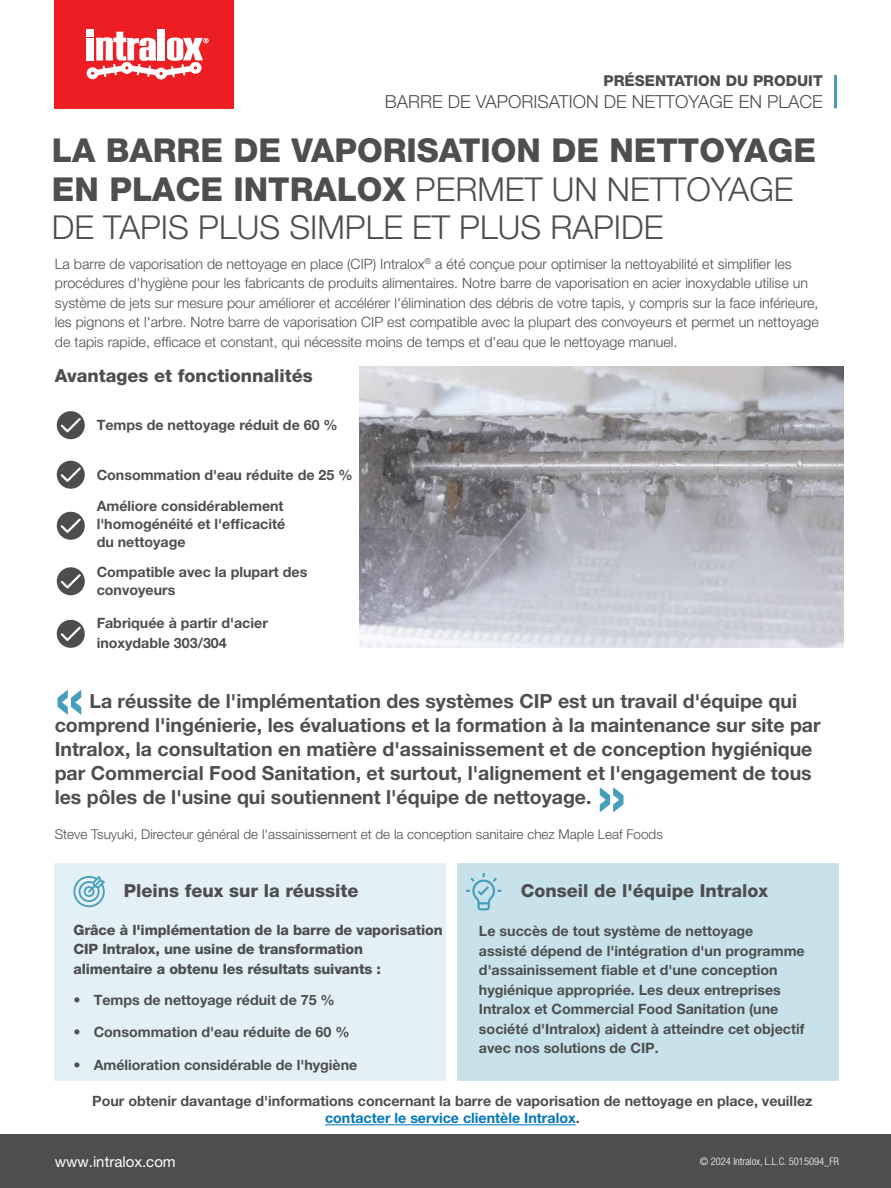
<style>
.page{position:relative;width:891px;height:1188px;background:#fff}
.page>*{position:absolute;margin:0;border:0;box-sizing:border-box;transform-origin:0 0}
.t1{font:700 66px "Helvetica Neue LT Pro";color:#479ebc}
.t2{font:800 33px/38.2px "Helvetica Neue LT Pro";color:#4d4e4f}
.t3{font:700 19.5px/24px "Helvetica Neue LT Pro";color:#4d4e4f}
.t4{font:800 18px "Helvetica Neue LT Pro";color:#4d4e4f}
.t5{font:300 18px "Helvetica Neue LT Pro";color:#4d4e4f}
.t6{font:800 15px "Helvetica Neue LT Pro";color:#4d4e4f}
.t7{font:15px "Helvetica Neue LT Pro";color:#fff}
.t8{font:700 14.25px/19.5px "Helvetica Neue LT Pro";color:#4d4e4f}
.t9{font:300 14.25px/19.5px "Helvetica Neue LT Pro";color:#4d4e4f}
.t10{font:800 14.25px/19.5px "Helvetica Neue LT Pro";letter-spacing:-.01em;color:#4d4e4f}
.t11{font:300 13.5px "Helvetica Neue LT Pro";color:#4d4e4f}
.t12{font:300 condensed 10.5px "Helvetica Neue LT Pro";color:#fff}
.s1{font-weight:300}
.s2{color:#0377ba}
</style>
<div class="page">
<div style="left:55px;top:864px;width:391px;height:217px;background:#e3f0f5"></div>
<div style="left:55px;top:0;width:179px;height:108px;background:#ed1d24"></div>
<div style="left:86px;top:29px;width:8px;height:7px;background:#fff"></div>
<div style="left:86px;top:38px;width:8px;height:22px;background:#fff"></div>
<div style="left:158px;top:29px;width:7px;height:31px;background:#fff"></div>
<svg style="left:87px;top:32px;width:122px;height:48px"></svg>
<div style="left:0;top:1134px;width:891px;height:54px;background:#4d4e4f"></div>
<hr style="left:834px;top:75px;width:3px;height:33px;background:#479ebc">
<img style="left:360px;top:367px;width:483px;height:281px">
<hr style="left:325px;top:1124px;width:251px;height:1px;background:#0377ba">
<div style="left:457px;top:864px;width:382px;height:217px;background:#c8e2eb"></div>
<svg style="left:73px;top:876px;width:32px;height:31px"></svg>
<svg style="left:466px;top:873px;width:36px;height:37px"></svg>
<div style="left:57px;top:411px;width:28px;height:28px;background:#4d4d4f;border-radius:50%"></div>
<svg style="left:59px;top:415px;width:24px;height:21px"></svg>
<div style="left:57px;top:461px;width:28px;height:28px;background:#4d4d4f;border-radius:50%"></div>
<svg style="left:59px;top:465px;width:24px;height:19px"></svg>
<div style="left:57px;top:567px;width:28px;height:28px;background:#4d4d4f;border-radius:50%"></div>
<svg style="left:59px;top:572px;width:24px;height:19px"></svg>
<div style="left:57px;top:620px;width:28px;height:28px;background:#4d4d4f;border-radius:50%"></div>
<svg style="left:59px;top:625px;width:24px;height:18px"></svg>
<div style="left:57px;top:512px;width:28px;height:28px;background:#4d4d4f;border-radius:50%"></div>
<svg style="left:59px;top:517px;width:24px;height:18px"></svg>
<p class="t6" style="left:604px;top:71px;width:221px">PRÉSENTATION DU PRODUIT</p>
<p class="t5" style="left:385px;top:91px;width:439px">BARRE DE VAPORISATION DE NETTOYAGE EN PLACE</p>
<h2 class="t2" style="left:52px;top:131px;width:766px">LA BARRE DE VAPORISATION DE NETTOYAGE<br>EN PLACE INTRALOX <span class="s1">PERMET UN NETTOYAGE<br>DE TAPIS PLUS SIMPLE ET PLUS RAPIDE</span></h2>
<p class="t9" style="left:55px;top:254px;width:765px">La barre de vaporisation de nettoyage en place (CIP) Intralox<sup>®</sup> a été conçue pour optimiser la nettoyabilité et simplifier les procédures d'hygiène pour les fabricants de produits alimentaires. Notre barre de vaporisation en acier inoxydable utilise un système de jets sur mesure pour améliorer et accélérer l'élimination des débris de votre tapis, y compris sur la face inférieure, les pignons et l'arbre. Notre barre de vaporisation CIP est compatible avec la plupart des convoyeurs et permet un nettoyage de tapis rapide, efficace et constant, qui nécessite moins de temps et d'eau que le nettoyage manuel.</p>
<p class="t4" style="left:55px;top:365px;width:260px">Avantages et fonctionnalités</p>
<p class="t8" style="left:97px;top:415px;width:243px">Temps de nettoyage réduit de 60 %</p>
<p class="t8" style="left:97px;top:465px;width:257px">Consommation d'eau réduite de 25 %</p>
<p class="t8" style="left:97px;top:497px;width:190px;line-height:18px;text-align:justify">Améliore considérablement l'homogénéité et l'efficacité du nettoyage</p>
<p class="t8" style="left:97px;top:563px;width:212px;line-height:18px">Compatible avec la plupart des convoyeurs</p>
<p class="t8" style="left:97px;top:613px;width:173px">Fabriquée à partir d'acier inoxydable 303/304</p>
<h1 class="t1" style="left:55px;top:656px;width:31px">«</h1>
<p class="t3" style="left:55px;top:689px;width:768px;text-indent:35px">La réussite de l'implémentation des systèmes CIP est un travail d'équipe qui comprend l'ingénierie, les évaluations et la formation à la maintenance sur site par Intralox, la consultation en matière d'assainissement et de conception hygiénique par Commercial Food Sanitation, et surtout, l'alignement et l'engagement de tous les pôles de l'usine qui soutiennent l'équipe de nettoyage.</p>
<h1 class="t1" style="left:597px;top:753px;width:31px">»</h1>
<p class="t11" style="left:55px;top:826px;width:610px">Steve Tsuyuki, Directeur général de l'assainissement et de la conception sanitaire chez Maple Leaf Foods</p>
<p class="t4" style="left:124px;top:880px;width:236px">Pleins feux sur la réussite</p>
<p class="t4" style="left:521px;top:880px;width:249px">Conseil de l'équipe Intralox</p>
<p class="t10" style="left:73px;top:920px;width:371px">Grâce à l'implémentation de la barre de vaporisation<br>CIP Intralox, une usine de transformation alimentaire a obtenu les résultats suivants :</p>
<p class="t8" style="left:73px;top:990px;width:263px">• Temps de nettoyage réduit de 75 %</p>
<p class="t8" style="left:73px;top:1022px;width:278px">• Consommation d'eau réduite de 60 %</p>
<p class="t8" style="left:73px;top:1055px;width:286px">• Amélioration considérable de l'hygiène</p>
<p class="t8" style="left:479px;top:921px;width:327px">Le succès de tout système de nettoyage assisté dépend de l'intégration d'un programme d'assainissement fiable et d'une conception hygiénique appropriée. Les deux entreprises Intralox et Commercial Food Sanitation (une société d'Intralox) aident à atteindre cet objectif avec nos solutions de CIP.</p>
<p class="t8" style="left:92px;top:1092px;width:722px;line-height:17.2px;text-align:center">Pour obtenir davantage d'informations concernant la barre de vaporisation de nettoyage en place, veuillez <span class="s2">contacter le service clientèle Intralox</span>.</p>
<p class="t7" style="left:55px;top:1152px;width:123px">www.intralox.com</p>
<p class="t12" style="left:700px;top:1155px;width:141px">© 2024 Intralox, L.L.C. 5015094_FR</p>
</div>
